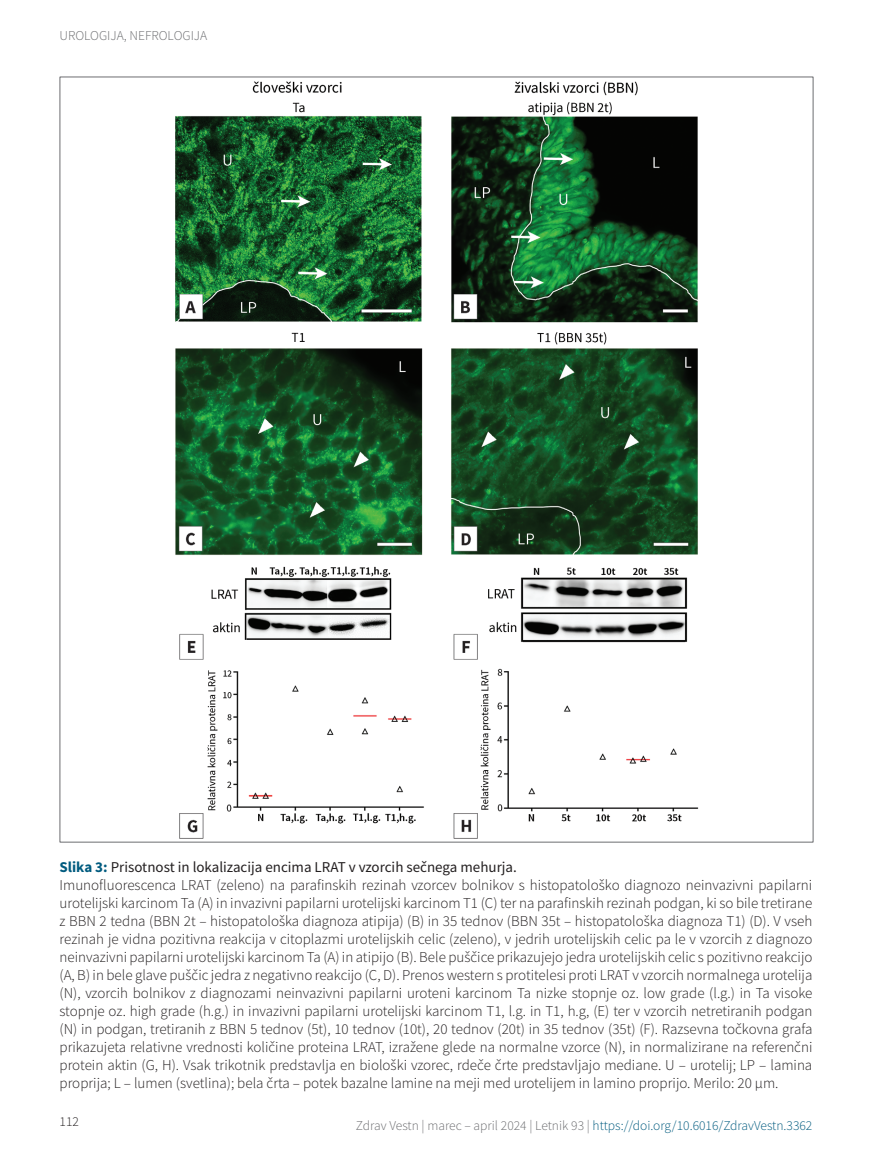
<style>
.page{position:relative;width:872px;height:1166px;background:#fff}
.page>*{position:absolute;margin:0;border:0;box-sizing:border-box;transform-origin:0 0}
.t1{font:300 15px/18px "Source Sans Pro";color:#231f20}
.t2{font:300 13.5px "Source Sans Pro";color:#005b7f}
.t3{font:300 13.5px "Source Sans Pro";color:#6c6d70}
.t4{font:300 13.5px "Source Sans Pro";color:#231f20}
.s1{font-weight:700;color:#005b7f}
.s2{font-weight:400}
.s3{color:#6c6d70}
</style>
<div class="page">
<img style="left:175px;top:81px;width:524px;height:756px">
<p class="t3" style="left:60px;top:27px;width:149px">UROLOGIJA, NEFROLOGIJA</p>
<p class="t1" style="left:60px;top:857px;width:754px"><span class="s1">Slika 3:</span> <span class="s2">Prisotnost in lokalizacija encima LRAT v vzorcih sečnega mehurja.<br></span>Imunofluorescenca LRAT (zeleno) na parafinskih rezinah vzorcev bolnikov s histopatološko diagnozo neinvazivni papilarni urotelijski karcinom Ta (A) in invazivni papilarni urotelijski karcinom T1 (C) ter na parafinskih rezinah podgan, ki so bile tretirane z BBN 2 tedna (BBN 2t – histopatološka diagnoza atipija) (B) in 35 tednov (BBN 35t – histopatološka diagnoza T1) (D). V vseh rezinah je vidna pozitivna reakcija v citoplazmi urotelijskih celic (zeleno), v jedrih urotelijskih celic pa le v vzorcih z diagnozo neinvazivni papilarni urotelijski karcinom Ta (A) in atipijo (B). Bele puščice prikazujejo jedra urotelijskih celic s pozitivno reakcijo (A, B) in bele glave puščic jedra z negativno reakcijo (C, D). Prenos western s protitelesi proti LRAT v vzorcih normalnega urotelija (N), vzorcih bolnikov z diagnozami neinvazivni papilarni uroteni karcinom Ta nizke stopnje oz. low grade (l.g.) in Ta visoke stopnje oz. high grade (h.g.) in invazivni papilarni urotelijski karcinom T1, l.g. in T1, h.g, (E) ter v vzorcih netretiranih podgan (N) in podgan, tretiranih z BBN 5 tednov (5t), 10 tednov (10t), 20 tednov (20t) in 35 tednov (35t) (F). Razsevna točkovna grafa prikazujeta relativne vrednosti količine proteina LRAT, izražene glede na normalne vzorce (N), in normalizirane na referenčni protein aktin (G, H). Vsak trikotnik predstavlja en biološki vzorec, rdeče črte predstavljajo mediane. U – urotelij; LP – lamina proprija; L – lumen (svetlina); bela črta – potek bazalne lamine na meji med urotelijem in lamino proprijo. Merilo: 20 µm.</p>
<p class="t4" style="left:60px;top:1112px;width:21px">112</p>
<p class="t2" style="left:356px;top:1116px;width:458px"><span class="s3">Zdrav Vestn | marec – april 2024 | Letnik 93 |</span> https://doi.org/10.6016/ZdravVestn.3362</p>
</div>
